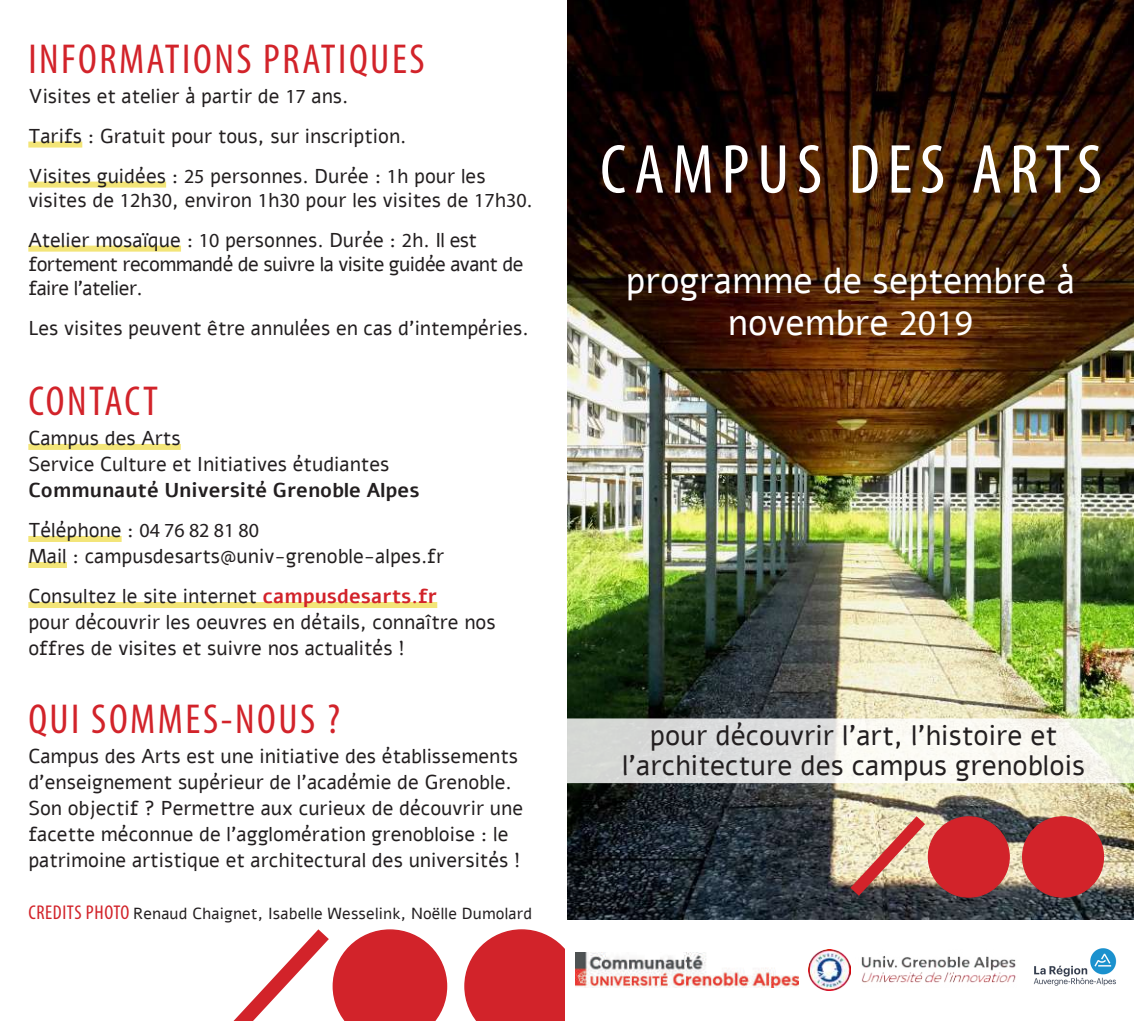
<style>
.page{position:relative;width:1134px;height:1021px;background:#fff}
.page>*{position:absolute;margin:0;border:0;box-sizing:border-box;transform-origin:0 0}
.t1{font:condensed 70px "Myriad Pro";letter-spacing:.11em;color:#fff}
.t2{font:condensed 42px "Myriad Pro";letter-spacing:.06em;color:#d2232a}
.t3{font:36px/42px "Alef";color:#fff;text-align:center}
.t4{font:28px/30px "Alef";color:#231f20;text-align:center}
.t5{font:20px/26px "Alef";color:#231f20}
.t6{font:20px/24px "Alef";letter-spacing:-.03em;color:#231f20}
.t7{font:700 20px/40px "Alef";color:#231f20}
.t8{font:16px "Alef";letter-spacing:.01em;color:#231f20}
.s1{font-family:"Myriad Pro"}
.s2{font-weight:400}
.s3{font-family:"Myriad Pro";font-weight:400}
.s4{font-weight:700;color:#d2232a}
.s5{font-family:"Myriad Pro";font-stretch:condensed;font-size:20px;color:#d2232a}
</style>
<div class="page">
<svg style="left:464px;top:929px;width:101px;height:91px;background:#d73e44"></svg>
<svg style="left:234px;top:929px;width:213px;height:91px"></svg>
<img style="left:567px;top:0;width:567px;height:920px">
<img style="left:576px;top:952px;width:222px;height:35px">
<img style="left:808px;top:949px;width:42px;height:41px">
<img style="left:1033px;top:948px;width:84px;height:38px">
<img style="left:861px;top:956px;width:155px;height:27px">
<div style="left:28px;top:141px;width:54px;height:6px;background:#f3e578"></div>
<div style="left:28px;top:181px;width:138px;height:6px;background:#f3e578"></div>
<div style="left:28px;top:245px;width:153px;height:6px;background:#f3e578"></div>
<div style="left:28px;top:444px;width:153px;height:6px;background:#f3e578"></div>
<div style="left:28px;top:536px;width:94px;height:6px;background:#f3e578"></div>
<div style="left:28px;top:562px;width:39px;height:6px;background:#f3e578"></div>
<div style="left:28px;top:602px;width:409px;height:6px;background:#f3e578"></div>
<svg style="left:567px;top:718px;width:567px;height:65px"></svg>
<div style="left:928px;top:816px;width:81px;height:81px;background:#d2232a;border-radius:50%"></div>
<div style="left:1023px;top:816px;width:80px;height:81px;background:#d2232a;border-radius:50%"></div>
<div style="left:1022px;top:816px;width:82px;height:81px;border:1px solid #d2232a;border-radius:50%"></div>
<img style="left:838px;top:803px;width:99px;height:105px">
<h2 class="t2" style="left:28px;top:33px;width:398px">INFORMATIONS PRATIQUES</h2>
<p class="t5" style="left:28px;top:76px;width:459px;line-height:40px">Visites et atelier à partir de <span class="s1">17</span> ans.<br>Tarifs : Gratuit pour tous, sur inscription.<br>Visites guidées : <span class="s1">25</span> personnes. Durée : <span class="s1">1</span>h pour les</p>
<p class="t5" style="left:28px;top:180px;width:506px;line-height:40px">visites de <span class="s1">12</span>h<span class="s1">30</span>, environ <span class="s1">1</span>h<span class="s1">30</span> pour les visites de <span class="s1">17</span>h<span class="s1">30</span>.<br>Atelier mosaïque : <span class="s1">10</span> personnes. Durée : <span class="s1">2</span>h. Il est</p>
<p class="t6" style="left:28px;top:252px;width:497px">fortement recommandé de suivre la visite guidée avant de faire l’atelier.</p>
<p class="t5" style="left:28px;top:315px;width:502px">Les visites peuvent être annulées en cas d’intempéries.</p>
<h2 class="t2" style="left:28px;top:376px;width:131px">CONTACT</h2>
<p class="t5" style="left:28px;top:425px;width:363px">Campus des Arts<br>Service Culture et Initiatives étudiantes</p>
<p class="t7" style="left:28px;top:470px;width:393px">Communauté Université Grenoble Alpes<br><span class="s2">Téléphone :</span> <span class="s3">04 76 82 81 80</span></p>
<p class="t5" style="left:28px;top:536px;width:418px;line-height:40px">Mail : campusdesarts@univ-grenoble-alpes.fr<br>Consultez le site internet <span class="s4">campusdesarts.fr</span></p>
<p class="t5" style="left:28px;top:609px;width:469px">pour découvrir les oeuvres en détails, connaître nos offres de visites et suivre nos actualités !</p>
<h2 class="t2" style="left:28px;top:694px;width:313px">QUI SOMMES-NOUS ?</h2>
<p class="t5" style="left:28px;top:743px;width:496px">Campus des Arts est une initiative des établissements d’enseignement supérieur de l’académie de Grenoble.<br>Son objectif ? Permettre aux curieux de découvrir une facette méconnue de l’agglomération grenobloise : le patrimoine artistique et architectural des universités !</p>
<p class="t8" style="left:28px;top:903px;width:505px"><span class="s5">CREDITS PHOTO</span> Renaud Chaignet, Isabelle Wesselink, Noëlle Dumolard</p>
<h1 class="t1" style="left:600px;top:127px;width:504px">CAMPUS DES ARTS</h1>
<h3 class="t3" style="left:626px;top:260px;width:451px">programme de septembre à novembre <span class="s1">2019</span></h3>
<h3 class="t4" style="left:622px;top:720px;width:465px">pour découvrir l’art, l’histoire et l’architecture des campus grenoblois</h3>
</div>
